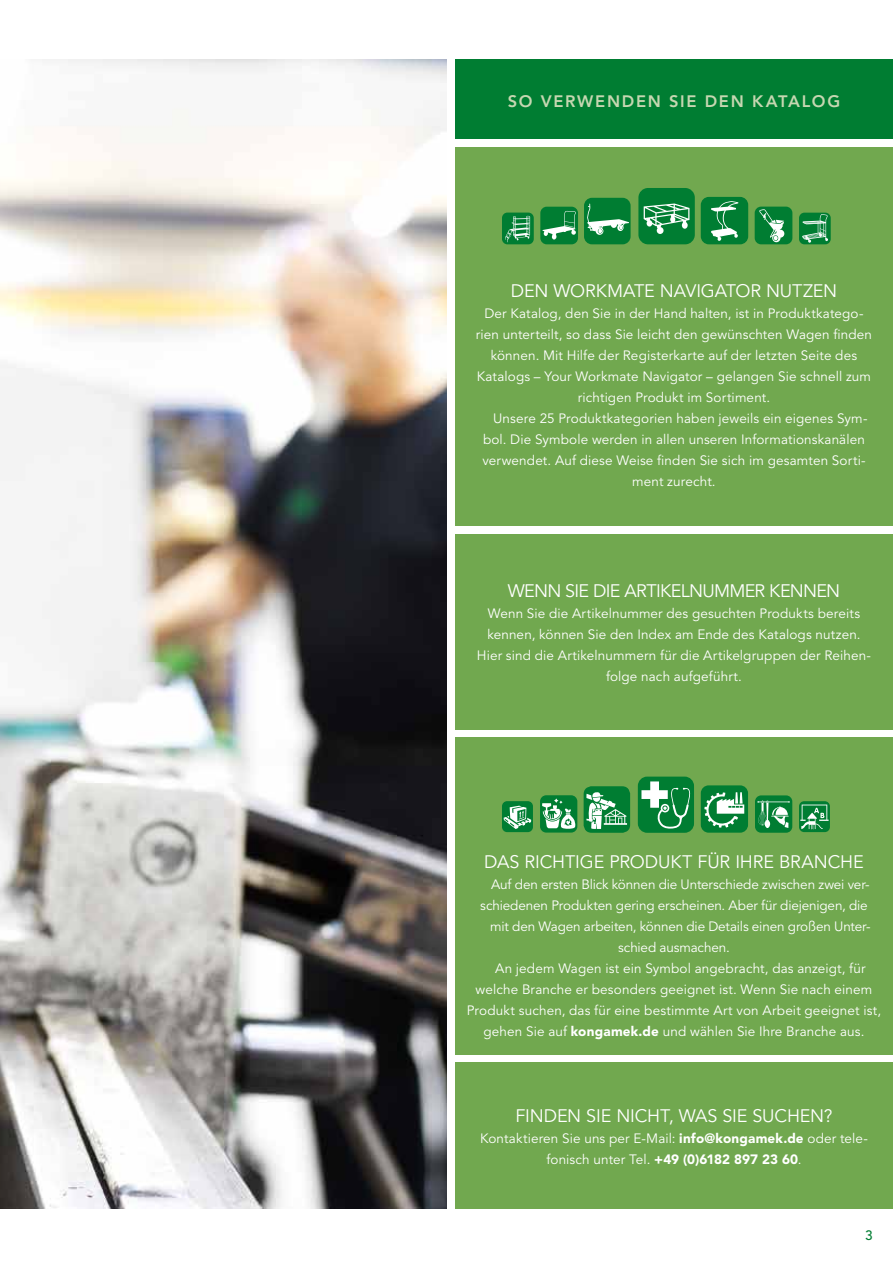
<style>
.page{position:relative;width:893px;height:1263px;background:#fff}
.page>*{position:absolute;margin:0;border:0;box-sizing:border-box;transform-origin:0 0}
.t1{font:18px "Avenir LT Std";letter-spacing:-.01em;color:#fff}
.t2{font:18px "Avenir LT Std";letter-spacing:-.04em;color:#fff}
.t3{font:800 16.5px "Avenir LT Std";letter-spacing:.1em;color:#c6d7b1}
.t4{font:13.5px/21px "Avenir LT Std";letter-spacing:.01em;color:#fff;text-align:center}
.t5{font:13.5px "Avenir LT Std";letter-spacing:-.01em;color:#fff}
.t6{font:500 13.5px "Avenir LT Std";color:#007d32}
.s1{font-weight:900}
</style>
<div class="page">
<img style="left:0;top:60px;width:446px;height:1149px">
<div style="left:455px;top:59px;width:438px;height:80px;background:#007d32"></div>
<div style="left:455px;top:148px;width:438px;height:378px;background:#71a84f"></div>
<div style="left:455px;top:534px;width:438px;height:195px;background:#71a84f"></div>
<div style="left:455px;top:737px;width:438px;height:317px;background:#71a84f"></div>
<div style="left:455px;top:1062px;width:438px;height:147px;background:#71a84f"></div>
<div style="left:540px;top:795px;width:37px;height:37px;background:#007d32;border-radius:6px"></div>
<svg style="left:542px;top:798px;width:33px;height:31px"></svg>
<div style="left:540px;top:207px;width:38px;height:37px;background:#007d32;border-radius:6px"></div>
<svg style="left:542px;top:211px;width:34px;height:29px"></svg>
<div style="left:638px;top:777px;width:56px;height:56px;background:#007d32;border-radius:9px"></div>
<svg style="left:641px;top:781px;width:50px;height:47px"></svg>
<div style="left:638px;top:188px;width:57px;height:56px;background:#007d32;border-radius:10px"></div>
<svg style="left:644px;top:203px;width:45px;height:31px"></svg>
<div style="left:755px;top:795px;width:37px;height:38px;background:#007d32;border-radius:6px"></div>
<svg style="left:757px;top:800px;width:33px;height:28px"></svg>
<div style="left:755px;top:207px;width:37px;height:37px;background:#007d32;border-radius:6px"></div>
<svg style="left:759px;top:209px;width:25px;height:33px"></svg>
<div style="left:584px;top:786px;width:46px;height:47px;background:#007d32;border-radius:8px"></div>
<svg style="left:586px;top:792px;width:41px;height:37px"></svg>
<div style="left:584px;top:198px;width:47px;height:46px;background:#007d32;border-radius:8px"></div>
<svg style="left:587px;top:204px;width:42px;height:31px"></svg>
<div style="left:701px;top:785px;width:47px;height:48px;background:#007d32;border-radius:8px"></div>
<svg style="left:704px;top:792px;width:40px;height:36px"></svg>
<div style="left:701px;top:197px;width:47px;height:47px;background:#007d32;border-radius:8px"></div>
<svg style="left:711px;top:201px;width:27px;height:40px"></svg>
<div style="left:799px;top:801px;width:31px;height:31px;background:#007d32;border-radius:5px"></div>
<svg style="left:800px;top:804px;width:29px;height:25px"></svg>
<div style="left:799px;top:213px;width:32px;height:31px;background:#007d32;border-radius:5px"></div>
<svg style="left:802px;top:214px;width:26px;height:29px"></svg>
<div style="left:502px;top:801px;width:31px;height:31px;background:#007d32;border-radius:5px"></div>
<svg style="left:504px;top:806px;width:27px;height:23px"></svg>
<div style="left:502px;top:213px;width:32px;height:31px;background:#007d32;border-radius:5px"></div>
<svg style="left:505px;top:216px;width:25px;height:26px"></svg>
<p class="t3" style="left:508px;top:92px;width:334px">SO VERWENDEN SIE DEN KATALOG</p>
<h1 class="t1" style="left:511px;top:281px;width:328px">DEN WORKMATE NAVIGATOR NUTZEN</h1>
<p class="t4" style="left:484px;top:304px;width:381px">Der Katalog, den Sie in der Hand halten, ist in Produktkatego-</p>
<p class="t4" style="left:476px;top:325px;width:398px">rien unterteilt, so dass Sie leicht den gewünschten Wagen finden</p>
<p class="t4" style="left:491px;top:346px;width:368px">können. Mit Hilfe der Registerkarte auf der letzten Seite des</p>
<p class="t4" style="left:477px;top:367px;width:396px">Katalogs – Your Workmate Navigator – gelangen Sie schnell zum</p>
<p class="t4" style="left:578px;top:388px;width:194px">richtigen Produkt im Sortiment.</p>
<p class="t4" style="left:493px;top:409px;width:376px">Unsere 25 Produktkategorien haben jeweils ein eigenes Sym-</p>
<p class="t4" style="left:483px;top:430px;width:383px">bol. Die Symbole werden in allen unseren Informationskanälen</p>
<p class="t4" style="left:482px;top:451px;width:385px">verwendet. Auf diese Weise finden Sie sich im gesamten Sorti-</p>
<p class="t4" style="left:632px;top:472px;width:85px">ment zurecht.</p>
<h1 class="t2" style="left:508px;top:580px;width:334px">WENN SIE DIE ARTIKELNUMMER KENNEN</h1>
<p class="t4" style="left:477px;top:603px;width:396px">Wenn Sie die Artikelnummer des gesuchten Produkts bereits kennen, können Sie den Index am Ende des Katalogs nutzen.<br>Hier sind die Artikelnummern für die Artikelgruppen der Reihen&shy;folge nach aufgeführt.</p>
<h1 class="t1" style="left:484px;top:851px;width:381px">DAS RICHTIGE PRODUKT FÜR IHRE BRANCHE</h1>
<p class="t5" style="left:491px;top:876px;width:380px">Auf den ersten Blick können die Unterschiede zwischen zwei ver-</p>
<p class="t5" style="left:480px;top:897px;width:389px">schiedenen Produkten gering erscheinen. Aber für diejenigen, die</p>
<p class="t5" style="left:490px;top:918px;width:382px">mit den Wagen arbeiten, können die Details einen großen Unter-</p>
<p class="t5" style="left:618px;top:939px;width:113px">schied ausmachen.</p>
<p class="t4" style="left:495px;top:958px;width:372px">An jedem Wagen ist ein Symbol angebracht, das anzeigt, für</p>
<p class="t4" style="left:476px;top:979px;width:398px">welche Branche er besonders geeignet ist. Wenn Sie nach einem</p>
<p class="t4" style="left:467px;top:1000px;width:416px">Produkt suchen, das für eine bestimmte Art von Arbeit geeignet ist,</p>
<p class="t4" style="left:483px;top:1021px;width:382px">gehen Sie auf <span class="s1">kongamek.de</span> und wählen Sie Ihre Branche aus.</p>
<h1 class="t1" style="left:516px;top:1105px;width:318px">FINDEN SIE NICHT, WAS SIE SUCHEN?</h1>
<p class="t4" style="left:480px;top:1128px;width:389px">Kontaktieren Sie uns per E-Mail: <span class="s1">info@kongamek.de</span> oder tele&shy;fonisch unter Tel. <span class="s1">+49 (0)6182 897 23 60</span>.</p>
<p class="t6" style="left:865px;top:1228px;width:9px">3</p>
</div>
